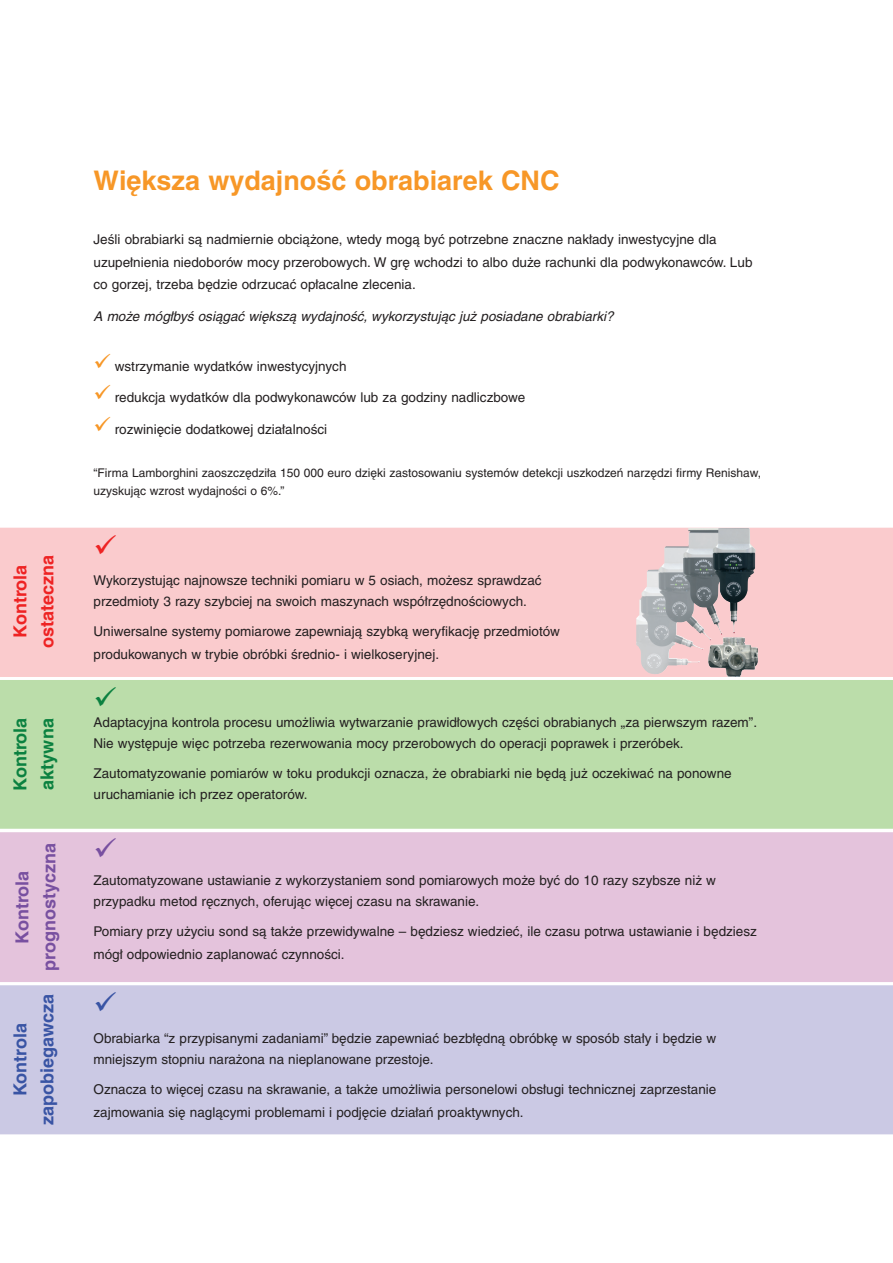
<style>
.page{position:relative;width:893px;height:1263px;background:#fff}
.page>*{position:absolute;margin:0;border:0;box-sizing:border-box;transform-origin:0 0}
.t1{font:700 27px "Helvetica CE";color:#f79727}
.t2{font:22.5px/31.3px "Wingdings";color:#f79727;text-align:justify}
.t3{font:700 18px/27px "Helvetica";color:#7850a0;text-align:center}
.t4{font:700 18px/27px "Helvetica";color:#3954a4;text-align:center}
.t5{font:700 18px/27px "Helvetica CE";color:#ee2323;text-align:center}
.t6{font:700 18px/27px "Helvetica CE";color:#0b8140}
.t7{font:13.5px/22.5px "Helvetica CE";color:#231f20}
.t8{font:italic 13.5px "Helvetica CE";color:#231f20}
.t9{font:12px/18px "Helvetica CE";color:#231f20}
.s1{font-family:"Helvetica CE"}
.s2{font-family:"Helvetica"}
</style>
<div class="page">
<div style="left:0;top:985px;width:893px;height:150px;background:#cbc9e4"></div>
<div style="left:0;top:832px;width:893px;height:150px;background:#e4c3dc"></div>
<div style="left:0;top:680px;width:893px;height:149px;background:#bda"></div>
<div style="left:0;top:527px;width:893px;height:150px;background:#facbcd"></div>
<img style="left:636px;top:528px;width:76px;height:147px">
<img style="left:691px;top:609px;width:94px;height:68px">
<svg style="left:96px;top:534px;width:20px;height:20px"></svg>
<svg style="left:96px;top:992px;width:20px;height:20px"></svg>
<svg style="left:96px;top:838px;width:20px;height:20px"></svg>
<svg style="left:96px;top:686px;width:20px;height:20px"></svg>
<p class="t5" style="left:7px;top:648px;width:95px;rotate:-90deg">Kontrola ostateczna</p>
<p class="t6" style="left:7px;top:790px;width:75px;rotate:-90deg">Kontrola aktywna</p>
<p class="t3" style="left:8px;top:971px;width:129px;rotate:-90deg"><span class="s1">Kontrola </span>prognostyczna</p>
<p class="t4" style="left:7px;top:1125px;width:132px;rotate:-90deg">Kontrola zapobiegawcza</p>
<p class="t1" style="left:94px;top:164px;width:467px">Większa wydajność obrabiarek CNC</p>
<p class="t7" style="left:94px;top:228px;width:660px">Jeśli obrabiarki są nadmiernie obciążone, wtedy mogą być potrzebne znaczne nakłady inwestycyjne dla uzupełnienia niedoborów mocy przerobowych. W grę wchodzi to albo duże rachunki dla podwykonawców. Lub co gorzej, trzeba będzie odrzucać opłacalne zlecenia.</p>
<p class="t8" style="left:94px;top:308px;width:522px">A może mógłbyś osiągać większą wydajność, wykorzystując już posiadane obrabiarki?</p>
<p class="t7" style="left:115px;top:355px;width:233px">wstrzymanie wydatków inwestycyjnych</p>
<p class="t7" style="left:115px;top:386px;width:412px">redukcja wydatków dla podwykonawców lub za godziny nadliczbowe</p>
<p class="t7" style="left:115px;top:418px;width:214px">rozwinięcie dodatkowej działalności</p>
<p class="t2" style="left:94px;top:348px;width:19px">✓ ✓ ✓</p>
<p class="t9" style="left:94px;top:464px;width:669px">“Firma Lamborghini zaoszczędziła 150 000 euro dzięki zastosowaniu systemów detekcji uszkodzeń narzędzi firmy Renishaw, uzyskując wzrost wydajności o 6%.”</p>
<p class="t7" style="left:94px;top:570px;width:450px;line-height:21px">Wykorzystując najnowsze techniki pomiaru w 5 osiach, możesz sprawdzać przedmioty 3 razy szybciej na swoich maszynach współrzędnościowych.</p>
<p class="t7" style="left:94px;top:620px;width:468px">Uniwersalne systemy pomiarowe zapewniają szybką weryfikację przedmiotów produkowanych w trybie obróbki średnio- i wielkoseryjnej.</p>
<p class="t7" style="left:94px;top:711px;width:665px;line-height:21px">Adaptacyjna kontrola procesu umożliwia wytwarzanie prawidłowych części obrabianych „za pierwszym razem”.<br>Nie występuje więc potrzeba rezerwowania mocy przerobowych do operacji poprawek i przeróbek.</p>
<p class="t7" style="left:94px;top:762px;width:640px;line-height:21px">Zautomatyzowanie pomiarów w toku produkcji oznacza, że obrabiarki nie będą już oczekiwać na <span class="s2">ponowne uruchamianie ich przez operatorów.</span></p>
<p class="t7" style="left:94px;top:870px;width:624px;line-height:21px">Zautomatyzowane ustawianie z wykorzystaniem sond pomiarowych może być do 10 razy szybsze niż w przypadku metod ręcznych, oferując więcej czasu na skrawanie.</p>
<p class="t7" style="left:94px;top:920px;width:665px">Pomiary przy użyciu sond są także przewidywalne – będziesz wiedzieć, ile czasu potrwa ustawianie i będziesz mógł odpowiednio zaplanować czynności.</p>
<p class="t7" style="left:94px;top:1028px;width:624px;line-height:21px">Obrabiarka “z przypisanymi zadaniami” będzie zapewniać bezbłędną obróbkę w sposób stały i będzie w mniejszym stopniu narażona na nieplanowane przestoje.</p>
<p class="t7" style="left:94px;top:1078px;width:624px">Oznacza to więcej czasu na skrawanie, a także umożliwia personelowi obsługi technicznej zaprzestanie zajmowania się naglącymi problemami i podjęcie działań proaktywnych.</p>
</div>
